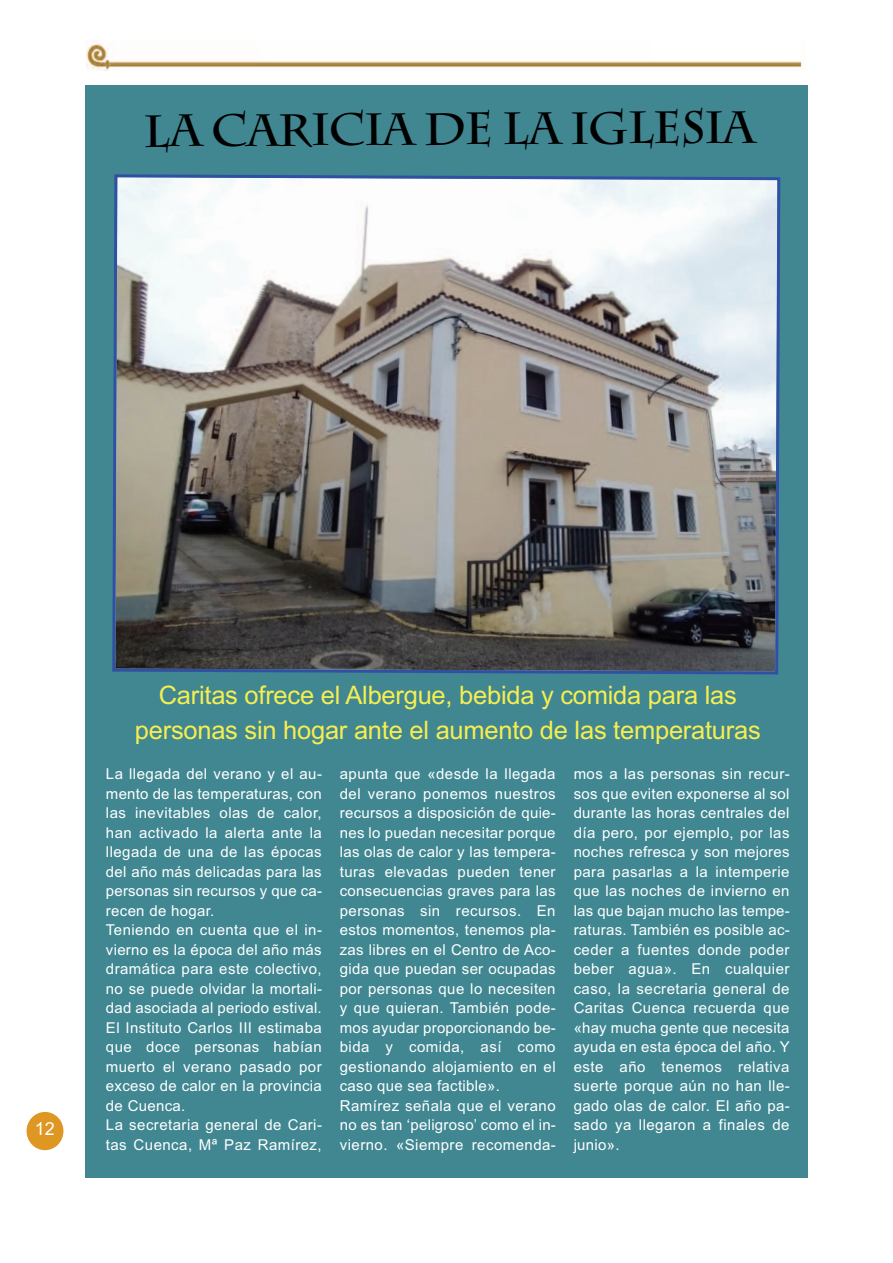
<style>
.page{position:relative;width:893px;height:1263px;background:#fff}
.page>*{position:absolute;margin:0;border:0;box-sizing:border-box;transform-origin:0 0}
.t1{font:700 45px "Charlemagne Std";letter-spacing:-.03em;color:#000}
.t2{font:25.5px/34.8px "Arial";letter-spacing:-.01em;color:#f7ee50;text-align:center}
.t3{font:18px "Arial";color:#fff}
.t4{font:15px/19.5px "Arial";letter-spacing:.03em;color:#fff}
</style>
<div class="page">
<div style="left:85px;top:85px;width:723px;height:1093px;background:#408792"></div>
<img style="left:112px;top:174px;width:669px;height:501px">
<div style="left:27px;top:1112px;width:36px;height:38px;background:#dd9722;border-radius:50%"></div>
<img style="left:86px;top:40px;width:716px;height:30px">
<h1 class="t1" style="left:143px;top:103px;width:613px">LA CARICIA DE LA IGLESIA</h1>
<p class="t3" style="left:35px;top:1118px;width:22px">12</p>
<h2 class="t2" style="left:135px;top:678px;width:627px">Caritas ofrece el Albergue, bebida y comida para las personas sin hogar ante el aumento de las temperaturas</h2>
<p class="t4" style="left:106px;top:764px;width:218px">La llegada del verano y el au&shy;mento de las temperaturas, con las inevitables olas de calor, han activado la alerta ante la llegada de una de las épocas del año más delicadas para las personas sin recursos y que ca&shy;recen de hogar.<br>Teniendo en cuenta que el in&shy;vierno es la época del año más dramática para este colectivo, no se puede olvidar la mortali&shy;dad asociada al periodo estival.<br>El Instituto Carlos III estimaba que doce personas habían muerto el verano pasado por exceso de calor en la provincia de Cuenca.<br>La secretaria general de Cari&shy;tas Cuenca, Mª Paz Ramírez,</p>
<p class="t4" style="left:340px;top:764px;width:218px">apunta que «desde la llegada del verano ponemos nuestros recursos a disposición de quie&shy;nes lo puedan necesitar porque las olas de calor y las tempera&shy;turas elevadas pueden tener consecuencias graves para las personas sin recursos. En estos momentos, tenemos pla&shy;zas libres en el Centro de Aco&shy;gida que puedan ser ocupadas por personas que lo necesiten y que quieran. También pode&shy;mos ayudar proporcionando be&shy;bida y comida, así como gestionando alojamiento en el caso que sea factible».<br>Ramírez señala que el verano no es tan ‘peligroso’ como el in&shy;vierno. «Siempre recomenda-</p>
<p class="t4" style="left:574px;top:764px;width:218px;text-align:justify">mos a las personas sin recur&shy;sos que eviten exponerse al sol durante las horas centrales del día pero, por ejemplo, por las noches refresca y son mejores para pasarlas a la intemperie que las noches de invierno en las que bajan mucho las tempe&shy;raturas. También es posible ac&shy;ceder a fuentes donde poder beber agua». En cualquier caso, la secretaria general de Caritas Cuenca recuerda que «hay mucha gente que necesita ayuda en esta época del año. Y este año tenemos relativa suerte porque aún no han lle&shy;gado olas de calor. El año pa&shy;sado ya llegaron a finales de junio».</p>
</div>
